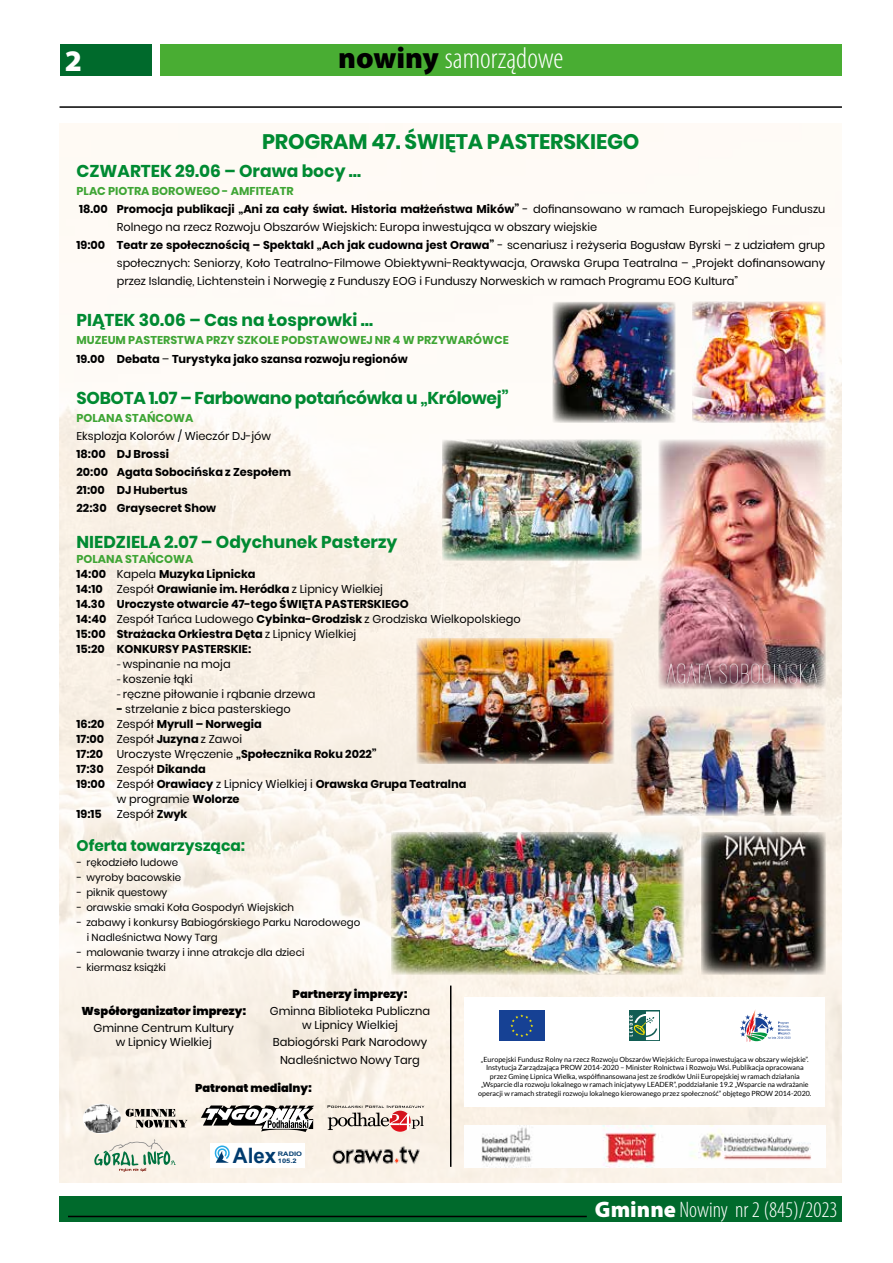
<style>
.page{position:relative;width:893px;height:1263px;background:#fff}
.page>*{position:absolute;margin:0;border:0;box-sizing:border-box;transform-origin:0 0}
.t1{font:300 condensed 30px "Myriad Pro";color:#fff}
.t2{font:900 30px "Myriad Pro";color:#fff}
.t3{font:300 condensed 22.5px "Myriad Pro";color:#fff}
.t4{font:700 21.3px "Arial";color:#003b6e;scale:.96 1}
.t5{font:700 21px "Poppins";letter-spacing:-.01em;color:#008a32}
.t6{font:700 17.1px "Poppins";color:#008a32}
.t7{font:700 17.1px "Poppins";letter-spacing:-.02em;color:#008a32}
.t8{font:700 15.45px "Poppins";color:#008a32}
.t9{font:11.4px/13.6px "Poppins";color:#000;text-align:center}
.t10{font:700 11.4px/18.1px "Poppins";color:#000}
.t11{font:700 11.4px/18.1px "Poppins";color:#3fa535}
.t12{font:900 11.4px "Poppins";color:#000}
.t13{font:10.2px "Poppins";color:#000}
.t14{font:7.05px/8.6px "Lato";color:#000;text-align:center}
.t15{font:700 6.15px/6.9px "Arial";color:#003b6e;scale:1.2 1}
.s1{font-weight:900;font-stretch:normal;color:#000}
.s2{font-weight:400}
.s3{color:#000}
.s4{font-weight:400;color:#000}
.s5{font-weight:700}
.s6{font-size:8.55px}
.s7{font-weight:900;font-stretch:normal}
</style>
<div class="page">
<div style="left:60px;top:1196px;width:782px;height:26px;background:#006a2c"></div>
<hr style="left:60px;top:106px;width:782px;height:2px;background:#000">
<hr style="left:68px;top:1216px;width:519px;height:1px;background:#000">
<div style="left:160px;top:44px;width:682px;height:32px;background:#49ad33"></div>
<div style="left:60px;top:44px;width:91px;height:32px;background:#006a2c"></div>
<img style="left:391px;top:832px;width:293px;height:142px">
<img style="left:692px;top:302px;width:133px;height:121px">
<img style="left:442px;top:440px;width:200px;height:120px">
<img style="left:659px;top:440px;width:166px;height:249px">
<img style="left:701px;top:832px;width:124px;height:142px">
<img style="left:553px;top:302px;width:122px;height:121px">
<img style="left:631px;top:706px;width:194px;height:109px">
<img style="left:416px;top:638px;width:198px;height:126px">
<svg style="left:201px;top:1105px;width:113px;height:27px"></svg>
<svg style="left:390px;top:1111px;width:21px;height:21px"></svg>
<svg style="left:328px;top:1105px;width:96px;height:25px;background:#cdb3ac"></svg>
<svg style="left:83px;top:1103px;width:38px;height:31px"></svg>
<svg style="left:126px;top:1109px;width:62px;height:19px"></svg>
<img style="left:84px;top:1105px;width:38px;height:27px">
<svg style="left:94px;top:1139px;width:82px;height:33px;background:#ccd6c6"></svg>
<img style="left:332px;top:1145px;width:88px;height:21px">
<svg style="left:214px;top:1145px;width:16px;height:18px"></svg>
<svg style="left:740px;top:1009px;width:51px;height:32px"></svg>
<div style="left:499px;top:1011px;width:46px;height:30px;background:#164194"></div>
<svg style="left:510px;top:1014px;width:23px;height:23px"></svg>
<svg style="left:629px;top:1011px;width:31px;height:30px"></svg>
<svg style="left:629px;top:1011px;width:30px;height:29px"></svg>
<img style="left:481px;top:1125px;width:331px;height:43px">
<hr style="left:450px;top:985px;width:1px;height:182px;background:#000">
<img style="left:658px;top:661px;width:167px;height:25px">
<h1 class="t2" style="left:65px;top:41px;width:19px">2</h1>
<h1 class="t1" style="left:338px;top:42px;width:227px"><span class="s1">nowiny</span> samorządowe</h1>
<h3 class="t5" style="left:262px;top:129px;width:379px">PROGRAM 47. ŚWIĘTA PASTERSKIEGO</h3>
<h3 class="t6" style="left:77px;top:161px;width:286px">CZWARTEK 29.06 – Orawa bocy …</h3>
<p class="t11" style="left:77px;top:182px;width:219px">PLAC PIOTRA BOROWEGO - AMFITEATR</p>
<p class="t10" style="left:79px;top:200px;width:747px">18.00 Promocja publikacji „Ani za cały świat. Historia małżeństwa Mików” <span class="s2">- dofinansowano w ramach Europejskiego Funduszu</span></p>
<p class="t9" style="left:117px;top:220px;width:482px">Rolnego na rzecz Rozwoju Obszarów Wiejskich: Europa inwestująca w obszary wiejskie</p>
<p class="t10" style="left:77px;top:236px;width:750px">19:00 Teatr ze społecznością – Spektakl „Ach jak cudowna jest Orawa” <span class="s2">- scenariusz i reżyseria Bogusław Byrski – z udziałem grup</span></p>
<p class="t9" style="left:117px;top:256px;width:710px">społecznych: Seniorzy, Koło Teatralno-Filmowe Obiektywni-Reaktywacja, Orawska Grupa Teatralna – „Projekt dofinansowany</p>
<p class="t9" style="left:117px;top:275px;width:623px">przez Islandię, Lichtenstein i Norwegię z Funduszy EOG i Funduszy Norweskich w ramach Programu EOG Kultura”</p>
<h3 class="t6" style="left:77px;top:310px;width:298px">PIĄTEK 30.06 – Cas na Łosprowki …</h3>
<p class="t11" style="left:77px;top:331px;width:434px">MUZEUM PASTERSTWA PRZY SZKOLE PODSTAWOWEJ NR 4 W PRZYWARÓWCE<br><span class="s3">19.00 Debata</span> <span class="s4">–</span> <span class="s3">Turystyka jako szansa rozwoju regionów</span></p>
<h3 class="t7" style="left:77px;top:388px;width:434px">SOBOTA 1.07 – Farbowano potańcówka u „Królowej”</h3>
<p class="t11" style="left:77px;top:409px;width:118px">POLANA STAŃCOWA</p>
<p class="t9" style="left:77px;top:429px;width:196px">Eksplozja Kolorów / Wieczór DJ-jów</p>
<p class="t10" style="left:77px;top:445px;width:216px">18:00 DJ Brossi<br>20:00 Agata Sobocińska z Zespołem<br>21:00 DJ Hubertus<br>22:30 Graysecret Show</p>
<h3 class="t6" style="left:77px;top:532px;width:322px">NIEDZIELA 2.07 – Odychunek Pasterzy</h3>
<p class="t11" style="left:77px;top:550px;width:118px">POLANA STAŃCOWA</p>
<p class="t10" style="left:77px;top:565px;width:181px">14:00 <span class="s2">Kapela</span> Muzyka Lipnicka</p>
<p class="t10" style="left:77px;top:580px;width:308px">14:10 <span class="s2">Zespół</span> Orawianie im. Heródka <span class="s2">z Lipnicy Wielkiej</span></p>
<p class="t10" style="left:77px;top:595px;width:334px">14.30 Uroczyste otwarcie 47-tego ŚWIĘTA PASTERSKIEGO</p>
<p class="t9" style="left:77px;top:612px;width:446px"><span class="s5">14:40</span> Zespół Tańca Ludowego <span class="s5">Cybinka-Grodzisk</span> z Grodziska Wielkopolskiego</p>
<p class="t10" style="left:77px;top:625px;width:281px">15:00 Strażacka Orkiestra Dęta <span class="s2">z Lipnicy Wielkiej</span></p>
<p class="t10" style="left:77px;top:640px;width:176px">15:20 KONKURSY PASTERSKIE:</p>
<p class="t9" style="left:117px;top:657px;width:115px"><span class="s6">−</span> wspinanie na moja</p>
<p class="t9" style="left:117px;top:672px;width:77px"><span class="s6">−</span> koszenie łąki</p>
<p class="t9" style="left:117px;top:687px;width:200px"><span class="s6">−</span> ręczne piłowanie i rąbanie drzewa</p>
<p class="t9" style="left:117px;top:702px;width:176px"><span class="s5">-</span> strzelanie z bica pasterskiego</p>
<p class="t10" style="left:77px;top:715px;width:187px">16:20 <span class="s2">Zespół</span> Myrull – Norwegia</p>
<p class="t9" style="left:77px;top:732px;width:167px"><span class="s5">17:00</span> Zespół <span class="s5">Juzyna</span> z Zawoi</p>
<p class="t10" style="left:77px;top:745px;width:302px">17:20 <span class="s2">Uroczyste Wręczenie</span> „Społecznika Roku 2022”</p>
<p class="t10" style="left:77px;top:760px;width:131px">17:30 <span class="s2">Zespół</span> Dikanda</p>
<p class="t10" style="left:77px;top:775px;width:392px">19:00 <span class="s2">Zespół</span> Orawiacy <span class="s2">z Lipnicy Wielkiej i</span> Orawska Grupa Teatralna</p>
<p class="t9" style="left:117px;top:792px;width:124px">w programie <span class="s5">Wolorze</span></p>
<p class="t10" style="left:77px;top:805px;width:27px">19:15</p>
<p class="t9" style="left:117px;top:807px;width:72px">Zespół <span class="s5">Zwyk</span></p>
<h3 class="t8" style="left:77px;top:837px;width:170px">Oferta towarzysząca:</h3>
<p class="t13" style="left:77px;top:857px;width:103px">− rękodzieło ludowe</p>
<p class="t13" style="left:77px;top:872px;width:106px">− wyroby bacowskie</p>
<p class="t13" style="left:77px;top:887px;width:92px">− piknik questowy</p>
<p class="t13" style="left:77px;top:902px;width:219px">− orawskie smaki Koła Gospodyń Wiejskich</p>
<p class="t13" style="left:77px;top:917px;width:285px">− zabawy i konkursy Babiogórskiego Parku Narodowego</p>
<p class="t13" style="left:87px;top:932px;width:133px">i Nadleśnictwa Nowy Targ</p>
<p class="t13" style="left:77px;top:947px;width:229px">− malowanie twarzy i inne atrakcje dla dzieci</p>
<p class="t13" style="left:77px;top:962px;width:91px">− kiermasz książki</p>
<p class="t12" style="left:81px;top:1004px;width:166px">Współorganizator imprezy:</p>
<p class="t9" style="left:94px;top:1022px;width:142px">Gminne Centrum Kultury w Lipnicy Wielkiej</p>
<p class="t12" style="left:293px;top:987px;width:116px">Partnerzy imprezy:</p>
<p class="t9" style="left:270px;top:1004px;width:162px">Gminna Biblioteka Publiczna w Lipnicy Wielkiej</p>
<p class="t9" style="left:273px;top:1033px;width:156px;line-height:17.4px">Babiogórski Park Narodowy<br>Nadleśnictwo Nowy Targ</p>
<p class="t12" style="left:195px;top:1081px;width:118px">Patronat medialny:</p>
<p class="t14" style="left:478px;top:1055px;width:335px">„Europejski Fundusz Rolny na rzecz Rozwoju Obszarów Wiejskich: Europa inwestująca w obszary wiejskie”.<br>Instytucja Zarządzająca PROW 2014-2020 – Minister Rolnictwa i Rozwoju Wsi. Publikacja opracowana przez Gminę Lipnica Wielka, współfinansowana jest ze środków Unii Europejskiej w ramach działania „Wsparcie dla rozwoju lokalnego w ramach inicjatywy LEADER”, poddziałanie 19.2 „Wsparcie na wdrażanie operacji w ramach strategii rozwoju lokalnego kierowanego przez społeczność” objętego PROW 2014-2020.</p>
<h3 class="t4" style="left:233px;top:1140px;width:47px">Alex</h3>
<p class="t15" style="left:278px;top:1150px;width:22px">RADIO<br>105.2</p>
<h2 class="t3" style="left:595px;top:1198px;width:244px"><span class="s7">Gminne</span> Nowiny nr 2 (845)/2023</h2>
</div>
